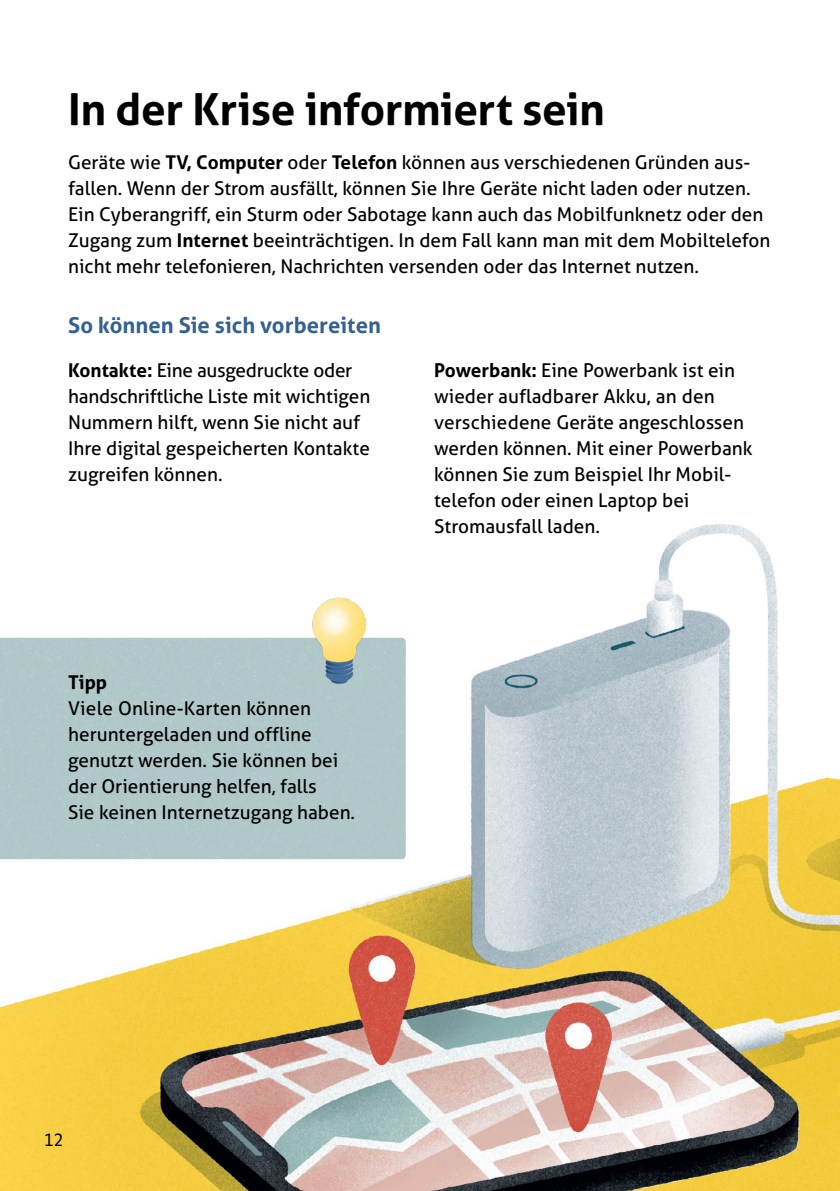
<style>
.page{position:relative;width:840px;height:1191px;background:#fff}
.page>*{position:absolute;margin:0;border:0;box-sizing:border-box;transform-origin:0 0}
.t1{font:700 44px "Aller";letter-spacing:-.01em;color:#000}
.t2{font:700 22px "Aller";letter-spacing:.005em;color:#33618f}
.t3{font:19px/26px "Aller";color:#000}
.t4{font:700 19px "Aller";color:#000}
.t5{font:19px "Bundes Sans";color:#000}
.s1{font-weight:700}
</style>
<div class="page">
<img style="left:0;top:524px;width:839px;height:667px">
<div style="left:0;top:638px;width:405px;height:221px;background:#b0c8c9"></div>
<img style="left:306px;top:590px;width:65px;height:96px">
<h1 class="t1" style="left:68px;top:82px;width:538px">In der Krise informiert sein</h1>
<p class="t3" style="left:68px;top:149px;width:703px">Geräte wie <span class="s1">TV, Computer</span> oder <span class="s1">Telefon</span> können aus verschiedenen Gründen aus&shy;fallen. Wenn der Strom ausfällt, können Sie Ihre Geräte nicht laden oder nutzen.<br>Ein Cyberangriff, ein Sturm oder Sabotage kann auch das Mobilfunknetz oder den Zugang zum <span class="s1">Internet</span> beeinträchtigen. In dem Fall kann man mit dem Mobiltelefon nicht mehr telefonieren, Nachrichten versenden oder das Internet nutzen.</p>
<h2 class="t2" style="left:68px;top:311px;width:314px">So können Sie sich vorbereiten</h2>
<p class="t3" style="left:68px;top:357px;width:304px"><span class="s1">Kontakte:</span> Eine ausgedruckte oder handschriftliche Liste mit wichtigen<br>Nummern hilft, wenn Sie nicht auf<br>Ihre digital gespeicherten Kontakte zugreifen können.</p>
<p class="t3" style="left:434px;top:357px;width:320px"><span class="s1">Powerbank:</span> Eine Powerbank ist ein wieder aufladbarer Akku, an den verschiedene Geräte angeschlossen werden können. Mit einer Powerbank können Sie zum Beispiel Ihr Mobil&shy;telefon oder einen Laptop bei<br>Stromausfall laden.</p>
<h3 class="t4" style="left:68px;top:670px;width:41px">Tipp</h3>
<p class="t3" style="left:68px;top:695px;width:288px">Viele Online-Karten können heruntergeladen und offline genutzt werden. Sie können bei der Orientierung helfen, falls<br>Sie keinen Internetzugang haben.</p>
<p class="t5" style="left:44px;top:1127px;width:20px">12</p>
</div>
